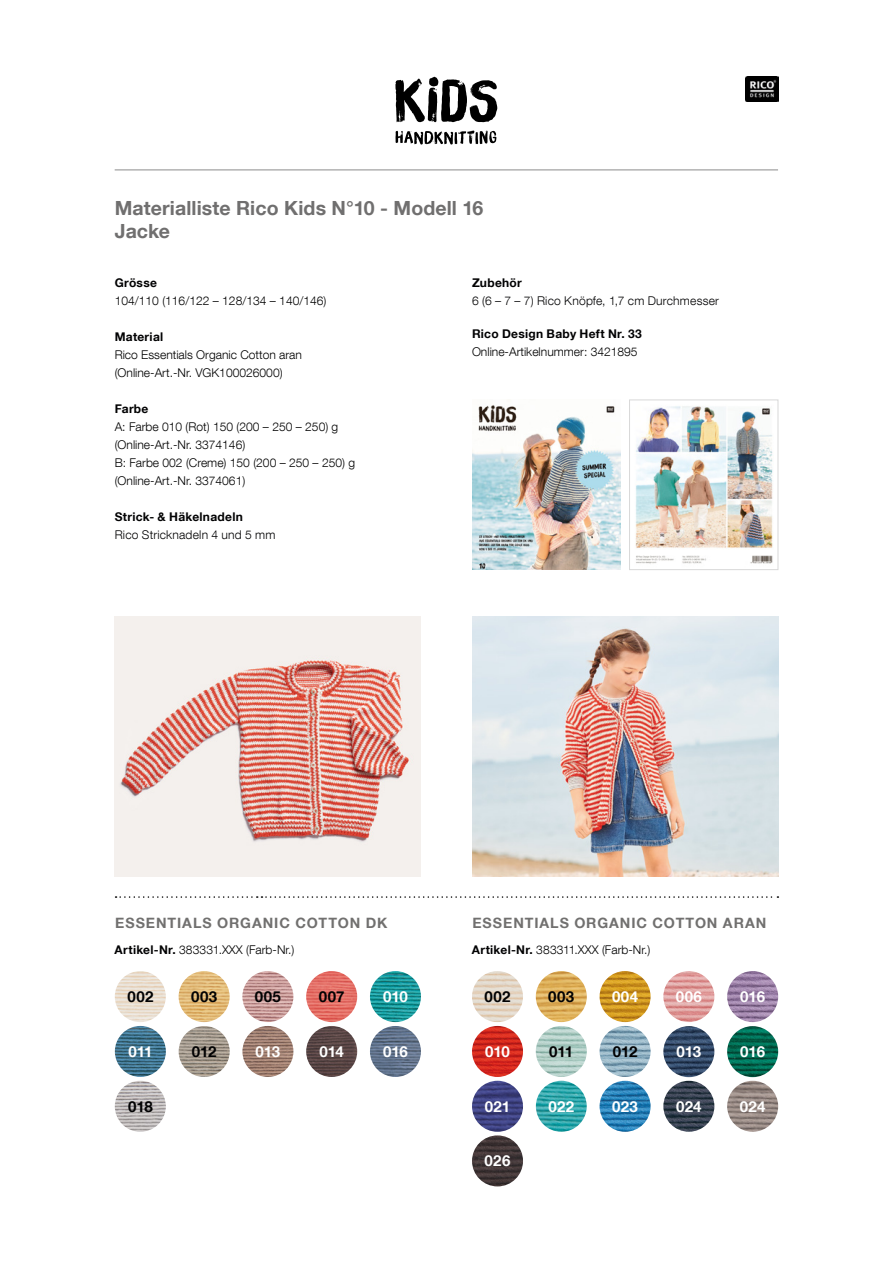
<style>
.page{position:relative;width:893px;height:1263px;background:#fff}
.page>*{position:absolute;margin:0;border:0;box-sizing:border-box;transform-origin:0 0}
.t1{font:700 19.5px/23.4px "Helvetica Neue LT Com";letter-spacing:.005em;color:#706f6f}
.t2{font:700 15px "Helvetica Neue LT Com";letter-spacing:-.005em;color:#fff}
.t3{font:700 15px "Helvetica Neue LT Com";letter-spacing:.02em;color:#020203}
.t4{font:700 14.25px "Helvetica Neue LT Com";letter-spacing:.065em;color:#71706f}
.t5{font:300 12px/18px "Helvetica Neue LT Com";color:#000}
.t6{font:700 12px "Helvetica Neue LT Com";letter-spacing:.025em;color:#020203}
.t7{font:300 12px "Helvetica Neue LT Com";letter-spacing:.015em;color:#020203}
.s1{font-weight:700;color:#020203}
</style>
<div class="page">
<img style="left:115px;top:617px;width:306px;height:259px">
<img style="left:472px;top:617px;width:306px;height:259px">
<hr style="left:115px;top:170px;width:663px;height:1px;background:#8c8c8b">
<img style="left:746px;top:77px;width:32px;height:25px">
<img style="left:472px;top:405px;width:149px;height:165px">
<img style="left:635px;top:406px;width:138px;height:158px">
<div style="left:629px;top:400px;width:149px;height:170px;border:1px solid #d8d8d8"></div>
<svg style="left:116px;top:896px;width:662px;height:2px"></svg>
<svg style="left:395px;top:131px;width:101px;height:14px"></svg>
<svg style="left:395px;top:77px;width:102px;height:45px"></svg>
<img style="left:472px;top:1026px;width:51px;height:51px;border-radius:26px">
<img style="left:536px;top:1026px;width:51px;height:51px;border-radius:26px">
<img style="left:600px;top:1026px;width:51px;height:51px;border-radius:26px">
<img style="left:663px;top:1026px;width:51px;height:51px;border-radius:26px">
<img style="left:727px;top:1026px;width:51px;height:51px;border-radius:26px">
<img style="left:727px;top:971px;width:51px;height:51px;border-radius:26px">
<img style="left:472px;top:1081px;width:51px;height:51px;border-radius:26px">
<img style="left:536px;top:1081px;width:51px;height:51px;border-radius:25px">
<img style="left:600px;top:1081px;width:51px;height:51px;border-radius:26px">
<img style="left:663px;top:1081px;width:51px;height:51px;border-radius:25px">
<img style="left:727px;top:1081px;width:51px;height:51px;border-radius:26px">
<img style="left:472px;top:1135px;width:51px;height:51px;border-radius:26px">
<img style="left:663px;top:971px;width:51px;height:51px;border-radius:26px">
<img style="left:600px;top:971px;width:51px;height:51px;border-radius:26px">
<img style="left:536px;top:971px;width:51px;height:51px;border-radius:26px">
<img style="left:472px;top:971px;width:51px;height:51px;border-radius:26px">
<img style="left:115px;top:1081px;width:51px;height:51px;border-radius:26px">
<img style="left:115px;top:971px;width:51px;height:51px;border-radius:26px">
<img style="left:115px;top:1026px;width:51px;height:51px;border-radius:26px">
<img style="left:179px;top:971px;width:51px;height:51px;border-radius:26px">
<img style="left:179px;top:1026px;width:51px;height:51px;border-radius:26px">
<img style="left:242px;top:971px;width:51px;height:51px;border-radius:26px">
<img style="left:242px;top:1026px;width:51px;height:51px;border-radius:26px">
<img style="left:306px;top:971px;width:51px;height:51px;border-radius:26px">
<img style="left:306px;top:1026px;width:51px;height:51px;border-radius:26px">
<img style="left:370px;top:971px;width:51px;height:51px;border-radius:26px">
<img style="left:370px;top:1026px;width:51px;height:51px;border-radius:26px">
<h1 class="t1" style="left:115px;top:196px;width:370px">Materialliste Rico Kids N°10 - Modell 16<br>Jacke</h1>
<p class="t6" style="left:472px;top:275px;width:51px">Zubehör</p>
<p class="t7" style="left:472px;top:294px;width:248px">6 (6 – 7 – 7) Rico Knöpfe, 1,7 cm Durchmesser</p>
<p class="t6" style="left:472px;top:326px;width:171px">Rico Design Baby Heft Nr. 33</p>
<p class="t5" style="left:472px;top:342px;width:167px">Online-Artikelnummer: 3421895</p>
<p class="t6" style="left:115px;top:275px;width:44px">Grösse</p>
<p class="t5" style="left:115px;top:292px;width:213px">104/110 (116/122 – 128/134 – 140/146)</p>
<p class="t6" style="left:115px;top:329px;width:50px">Material</p>
<p class="t5" style="left:115px;top:346px;width:189px">Rico Essentials Organic Cotton aran (Online-Art.-Nr. VGK100026000)</p>
<p class="t6" style="left:115px;top:401px;width:35px">Farbe</p>
<p class="t5" style="left:115px;top:418px;width:242px">A: Farbe 010 (Rot) 150 (200 – 250 – 250) g (Online-Art.-Nr. 3374146)<br>B: Farbe 002 (Creme) 150 (200 – 250 – 250) g (Online-Art.-Nr. 3374061)</p>
<p class="t6" style="left:115px;top:509px;width:130px">Strick- &amp; Häkelnadeln</p>
<p class="t7" style="left:115px;top:528px;width:162px">Rico Stricknadeln 4 und 5 mm</p>
<p class="t4" style="left:115px;top:914px;width:274px">ESSENTIALS ORGANIC COTTON DK</p>
<p class="t4" style="left:472px;top:914px;width:295px">ESSENTIALS ORGANIC COTTON ARAN</p>
<p class="t5" style="left:115px;top:941px;width:181px"><span class="s1">Artikel-Nr.</span> 383331.XXX (Farb-Nr.)</p>
<p class="t5" style="left:472px;top:941px;width:180px"><span class="s1">Artikel-Nr.</span> 383311.XXX (Farb-Nr.)</p>
<p class="t3" style="left:127px;top:987px;width:27px">002</p>
<p class="t3" style="left:484px;top:987px;width:27px">002</p>
<p class="t3" style="left:548px;top:987px;width:28px">003</p>
<p class="t2" style="left:612px;top:987px;width:28px">004</p>
<p class="t2" style="left:676px;top:987px;width:28px">006</p>
<p class="t3" style="left:191px;top:987px;width:28px">003</p>
<p class="t3" style="left:255px;top:987px;width:28px">005</p>
<p class="t3" style="left:319px;top:987px;width:27px">007</p>
<p class="t2" style="left:383px;top:987px;width:26px">010</p>
<p class="t2" style="left:740px;top:987px;width:26px">016</p>
<p class="t2" style="left:128px;top:1042px;width:26px">011</p>
<p class="t3" style="left:128px;top:1097px;width:26px">018</p>
<p class="t3" style="left:192px;top:1042px;width:26px">012</p>
<p class="t2" style="left:256px;top:1042px;width:26px">013</p>
<p class="t2" style="left:319px;top:1042px;width:26px">014</p>
<p class="t2" style="left:383px;top:1042px;width:26px">016</p>
<p class="t2" style="left:485px;top:1042px;width:26px">010</p>
<p class="t3" style="left:549px;top:1042px;width:26px">011</p>
<p class="t3" style="left:613px;top:1042px;width:26px">012</p>
<p class="t2" style="left:676px;top:1042px;width:26px">013</p>
<p class="t2" style="left:740px;top:1042px;width:26px">016</p>
<p class="t2" style="left:485px;top:1097px;width:27px">021</p>
<p class="t2" style="left:548px;top:1097px;width:27px">022</p>
<p class="t2" style="left:612px;top:1097px;width:27px">023</p>
<p class="t2" style="left:676px;top:1097px;width:27px">024</p>
<p class="t2" style="left:740px;top:1097px;width:27px">024</p>
<p class="t2" style="left:485px;top:1151px;width:27px">026</p>
</div>
